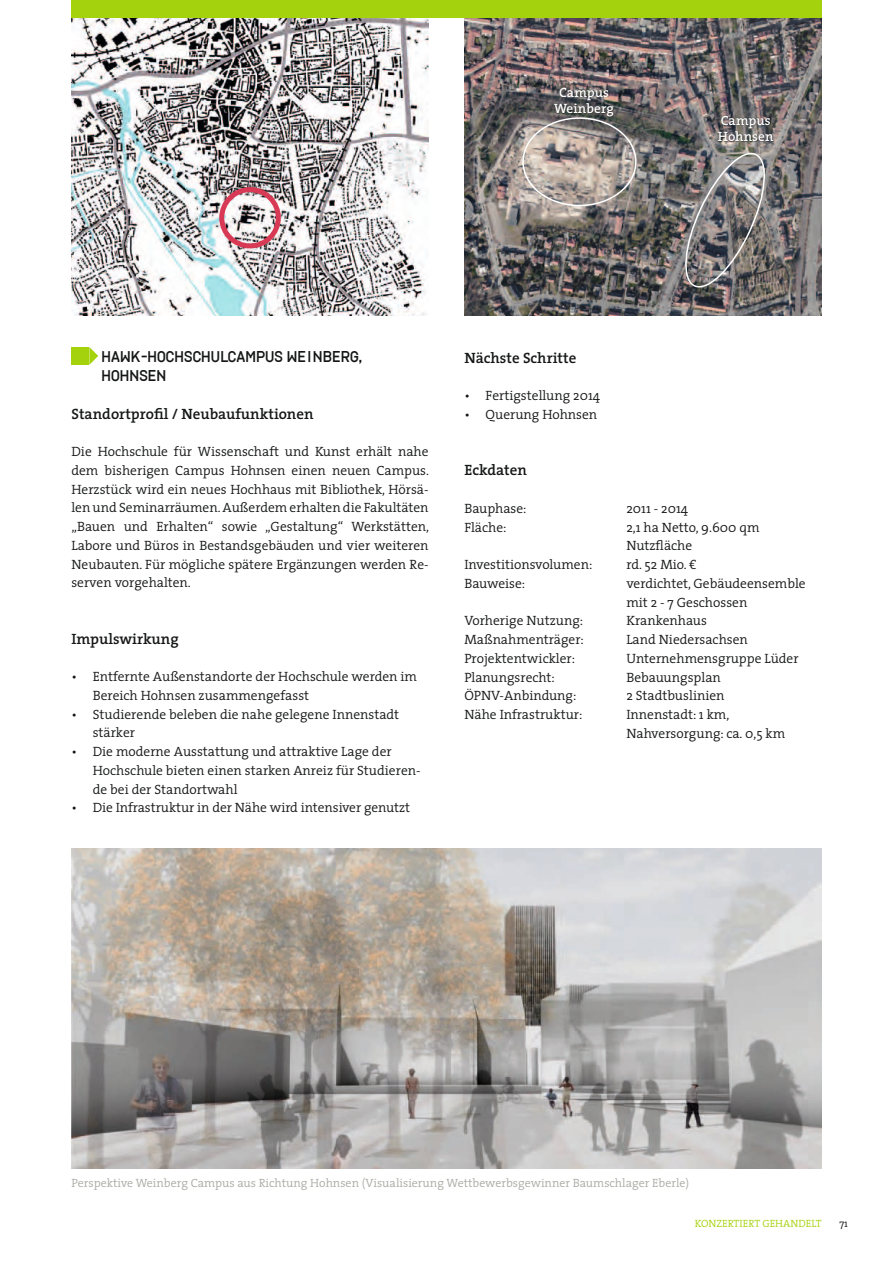
<style>
.page{position:relative;width:893px;height:1263px;background:#fff}
.page>*{position:absolute;margin:0;border:0;box-sizing:border-box;transform-origin:0 0}
.t1{font:600 15px "The Serif";color:#151616}
.t2{font:500 15px "Uberform";letter-spacing:-.02em;color:#151616}
.t3{font:300 13.5px/18.8px "The Serif";color:#151616}
.t4{font:600 13.5px/15.8px "The Serif";color:#fff;text-align:center}
.t5{font:300 12px "The Serif";color:#aaaaa6}
.t6{font:300 10.5px "The Serif";letter-spacing:.01em;color:#a4d20c}
.t7{font:300 10.5px "The Serif";color:#151616}
</style>
<div class="page">
<img style="left:464px;top:18px;width:357px;height:298px">
<img style="left:71px;top:18px;width:358px;height:298px">
<div style="left:219px;top:187px;width:62px;height:61px;border:5px solid #d83a55;border-radius:50%"></div>
<div style="left:522px;top:117px;width:115px;height:89px;border:2px solid #fff;border-radius:50%"></div>
<img style="left:681px;top:146px;width:88px;height:146px">
<div style="left:553px;top:88px;width:61px;height:29px;background:#151616;opacity:.75"></div>
<div style="left:718px;top:115px;width:56px;height:27px;background:#151616;opacity:.75"></div>
<div style="left:71px;top:0;width:750px;height:18px;background:#a4d20c"></div>
<div style="left:71px;top:347px;width:18px;height:18px;background:#a4d20c"></div>
<svg style="left:89px;top:347px;width:9px;height:18px"></svg>
<img style="left:71px;top:848px;width:750px;height:320px">
<p class="t4" style="left:554px;top:85px;width:61px">Campus<br>Weinberg</p>
<p class="t4" style="left:718px;top:113px;width:57px;text-align:left">Campus<br>Hohnsen</p>
<p class="t2" style="left:101px;top:347px;width:155px">HAWK-HOCHSCHULCAMPU</p>
<p class="t2" style="left:274px;top:347px;width:90px">S WEINBERG,</p>
<p class="t2" style="left:101px;top:366px;width:67px">HOHNSEN</p>
<p class="t1" style="left:71px;top:404px;width:244px">Standortprofil / Neubaufunktionen</p>
<p class="t3" style="left:71px;top:442px;width:359px;text-align:justify">Die Hochschule für Wissenschaft und Kunst erhält nahe dem bisherigen Campus Hohnsen einen neuen Campus.<br>Herzstück wird ein neues Hochhaus mit Bibliothek, Hörsä&shy;len und Seminarräumen. Außerdem erhalten die Fakultäten „Bauen und Erhalten“ sowie „Gestaltung“ Werkstätten, Labore und Büros in Bestandsgebäuden und vier weiteren Neubauten. Für mögliche spätere Ergänzungen werden Re&shy;serven vorgehalten.</p>
<p class="t1" style="left:71px;top:629px;width:109px">Impulswirkung</p>
<p class="t3" style="left:93px;top:667px;width:326px;text-indent:-21px">• Entfernte Außenstandorte der Hochschule werden im<br>Bereich Hohnsen zusammengefasst</p>
<p class="t3" style="left:93px;top:705px;width:308px;text-indent:-21px">• Studierende beleben die nahe gelegene Innenstadt stärker</p>
<p class="t3" style="left:93px;top:742px;width:329px;text-indent:-21px">• Die moderne Ausstattung und attraktive Lage der<br>Hochschule bieten einen starken Anreiz für Studieren&shy;de bei der Standortwahl</p>
<p class="t3" style="left:71px;top:799px;width:340px">• Die Infrastruktur in der Nähe wird intensiver genutzt</p>
<p class="t1" style="left:464px;top:348px;width:114px">Nächste Schritte</p>
<p class="t3" style="left:464px;top:386px;width:137px">• Fertigstellung 2014</p>
<p class="t3" style="left:464px;top:405px;width:134px">• Querung Hohnsen</p>
<p class="t1" style="left:464px;top:461px;width:64px">Eckdaten</p>
<p class="t3" style="left:464px;top:499px;width:64px">Bauphase:</p>
<p class="t3" style="left:626px;top:499px;width:63px">2011 - 2014</p>
<p class="t3" style="left:464px;top:518px;width:44px">Fläche:</p>
<p class="t3" style="left:626px;top:518px;width:135px">2,1 ha Netto, 9.600 qm</p>
<p class="t3" style="left:545px;top:536px;width:24px">N</p>
<p class="t3" style="left:636px;top:536px;width:57px">utzfläche</p>
<p class="t3" style="left:464px;top:555px;width:130px">Investitionsvolumen:</p>
<p class="t3" style="left:626px;top:555px;width:72px">rd. 52 Mio. €</p>
<p class="t3" style="left:464px;top:574px;width:62px">Bauweise:</p>
<p class="t3" style="left:626px;top:574px;width:181px">verdichtet, Gebäudeensemble mit 2 - 7 Geschossen</p>
<p class="t3" style="left:464px;top:611px;width:120px">Vorherige Nutzung:</p>
<p class="t3" style="left:626px;top:611px;width:82px">Krankenhaus</p>
<p class="t3" style="left:464px;top:630px;width:130px">Maßnahmenträger: L</p>
<p class="t3" style="left:633px;top:630px;width:117px">and Niedersachsen</p>
<p class="t3" style="left:464px;top:649px;width:112px">Projektentwickler:</p>
<p class="t3" style="left:626px;top:649px;width:174px">Unternehmensgruppe Lüder</p>
<p class="t3" style="left:464px;top:668px;width:92px">Planungsrecht:</p>
<p class="t3" style="left:626px;top:668px;width:96px">Bebauungsplan</p>
<p class="t3" style="left:464px;top:686px;width:114px">ÖPNV-Anbindung:</p>
<p class="t3" style="left:626px;top:686px;width:100px">2 Stadtbuslinien</p>
<p class="t3" style="left:464px;top:705px;width:135px">Nähe Infrastruktur: I</p>
<p class="t3" style="left:630px;top:705px;width:100px">nnenstadt: 1 km,</p>
<p class="t3" style="left:545px;top:724px;width:24px">N</p>
<p class="t3" style="left:636px;top:724px;width:150px">ahversorgung: ca. 0,5 km</p>
<p class="t5" style="left:71px;top:1176px;width:619px">Perspektive Weinberg Campus aus Richtung Hohnsen (Visualisierung Wettbewerbsgewinner Baumschlager Eberle)</p>
<p class="t6" style="left:695px;top:1217px;width:128px">Konzertiert gehandelt</p>
<p class="t7" style="left:839px;top:1217px;width:10px">71</p>
</div>
